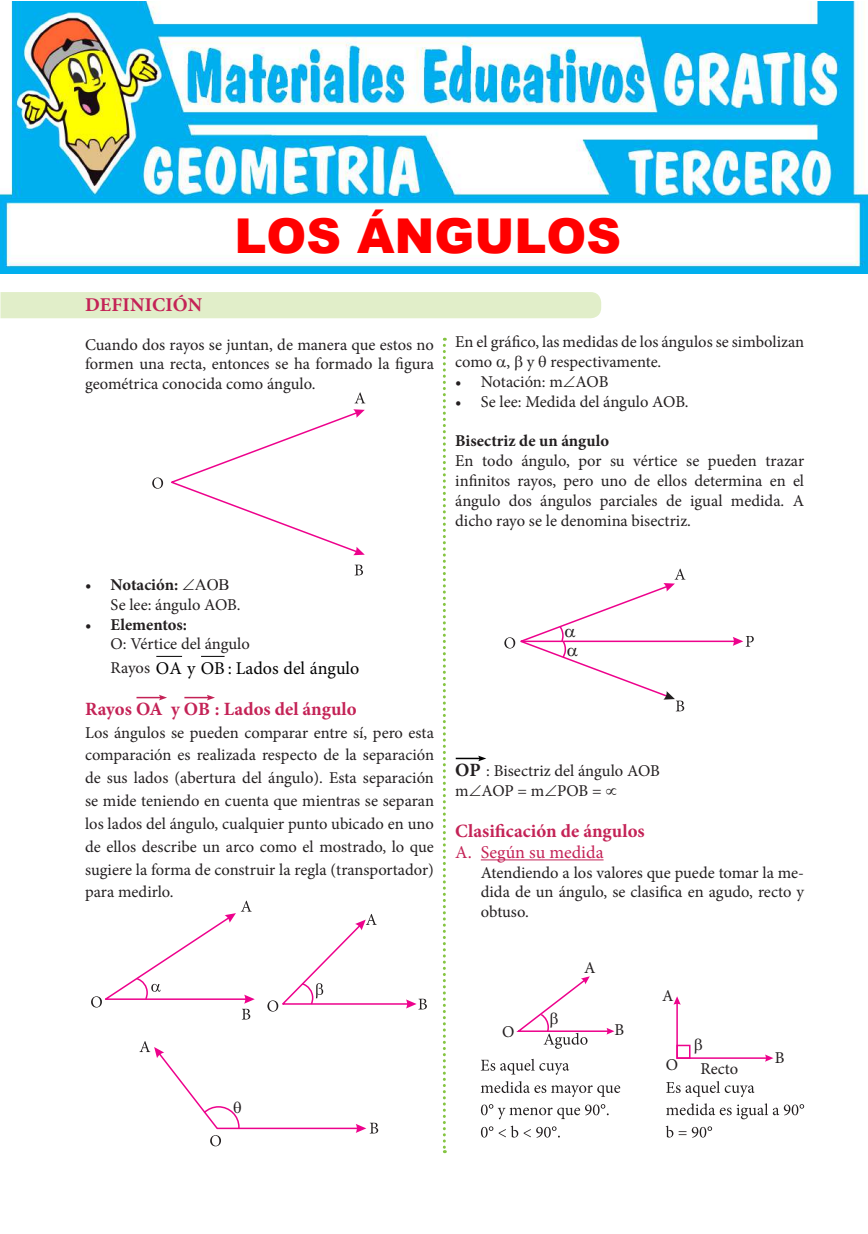
<style>
.page{position:relative;width:868px;height:1234px;background:#fff}
.page>*{position:absolute;margin:0;border:0;box-sizing:border-box;transform-origin:0 0}
.t1{font:900 48px "Arial";color:#f00}
.t2{font:700 19.5px "Minion Pro";letter-spacing:.01em;color:#c42256}
.t3{font:700 18.75px "Minion Pro";letter-spacing:.005em;color:#c42256}
.t4{font:18px "Minion Pro";color:#000}
.t5{font:18px "Minion Pro";color:#c42256}
.t6{font:16.5px/19.8px "Minion Pro";color:#231f20;text-align:justify}
.t7{font:700 16.5px "Minion Pro";color:#231f20}
.s1{font-weight:700}
.s2{font-size:16.5px;color:#231f20}
.s3{font-weight:700;font-size:18.75px}
</style>
<div class="page">
<div style="left:0;top:292px;width:601px;height:26px;background:#e1eec9"></div>
<svg style="left:354px;top:392px;width:11px;height:11px"></svg>
<svg style="left:354px;top:564px;width:9px;height:11px"></svg>
<svg style="left:152px;top:409px;width:213px;height:146px"></svg>
<svg style="left:157px;top:655px;width:24px;height:1px"></svg>
<svg style="left:201px;top:655px;width:23px;height:1px"></svg>
<hr style="left:136px;top:696px;width:26px;height:2px;background:#c42256">
<svg style="left:159px;top:694px;width:8px;height:6px"></svg>
<hr style="left:184px;top:696px;width:26px;height:2px;background:#c42256">
<svg style="left:207px;top:695px;width:8px;height:5px"></svg>
<svg style="left:91px;top:900px;width:164px;height:119px"></svg>
<svg style="left:267px;top:914px;width:160px;height:97px"></svg>
<hr style="left:480px;top:859px;width:123px;height:1px;background:#c42256">
<hr style="left:521px;top:640px;width:216px;height:2px;background:#ed028c">
<svg style="left:732px;top:636px;width:21px;height:10px"></svg>
<hr style="left:455px;top:757px;width:26px;height:2px;background:#000">
<svg style="left:478px;top:755px;width:8px;height:6px"></svg>
<svg style="left:480px;top:1058px;width:89px;height:16px"></svg>
<svg style="left:480px;top:1081px;width:140px;height:15px"></svg>
<svg style="left:481px;top:1104px;width:127px;height:14px"></svg>
<svg style="left:481px;top:1125px;width:49px;height:12px"></svg>
<svg style="left:536px;top:1126px;width:23px;height:11px"></svg>
<svg style="left:666px;top:1081px;width:88px;height:15px"></svg>
<svg style="left:666px;top:1103px;width:138px;height:15px"></svg>
<svg style="left:665px;top:1125px;width:47px;height:12px"></svg>
<svg style="left:443px;top:338px;width:3px;height:814px"></svg>
<img style="left:0;top:1px;width:867px;height:272px">
<svg style="left:139px;top:1041px;width:239px;height:105px"></svg>
<svg style="left:504px;top:568px;width:181px;height:143px"></svg>
<svg style="left:516px;top:976px;width:98px;height:72px"></svg>
<svg style="left:673px;top:996px;width:100px;height:65px"></svg>
<h1 class="t1" style="left:234px;top:200px;width:388px">LOS ÁNGULOS</h1>
<p class="t2" style="left:85px;top:291px;width:118px">DEFINICIÓN</p>
<p class="t6" style="left:85px;top:334px;width:350px">Cuando dos rayos se juntan, de manera que estos no formen una recta, entonces se ha formado la figura geométrica conocida como ángulo.</p>
<p class="t6" style="left:111px;top:574px;width:131px;text-indent:-26px">• <span class="s1">Notación:</span> ∠<br>Se lee: ángulo AOB.</p>
<p class="t6" style="left:111px;top:614px;width:141px;text-indent:-26px">• <span class="s1">Elementos:<br></span>O: Vértice del ángulo</p>
<p class="t4" style="left:111px;top:655px;width:250px"><span class="s2">Rayos</span> OA y OB : Lados del ángulo</p>
<p class="t3" style="left:85px;top:695px;width:273px">Rayos OA y OB : Lados del ángulo</p>
<p class="t6" style="left:85px;top:720px;width:350px;line-height:22.8px">Los ángulos se pueden comparar entre sí, pero esta comparación es realizada respecto de la separación de sus lados (abertura del ángulo). Esta separación se mide teniendo en cuenta que mientras se separan los lados del ángulo, cualquier punto ubicado en uno de ellos describe un arco como el mostrado, lo que sugiere la forma de construir la regla (transportador) para medirlo.</p>
<p class="t6" style="left:455px;top:332px;width:350px">En el gráfico, las medidas de los ángulos se simbolizan como , y ❑ respectivamente.</p>
<p class="t6" style="left:455px;top:372px;width:155px">• Notación: m∠AOB</p>
<p class="t6" style="left:455px;top:391px;width:235px">• Se lee: Medida del ángulo AOB.</p>
<p class="t7" style="left:455px;top:429px;width:155px">Bisectriz de un ángulo</p>
<p class="t6" style="left:455px;top:451px;width:350px">En todo ángulo, por su vértice se pueden trazar infinitos rayos, pero uno de ellos determina en el ángulo dos ángulos parciales de igual medida. A dicho rayo se le denomina bisectriz.</p>
<p class="t6" style="left:455px;top:760px;width:206px"><span class="s3">OP</span> : Bisectriz del ángulo AOB m∠AOP = m∠POB = ∝</p>
<p class="t3" style="left:455px;top:817px;width:191px">Clasificación de ángulos</p>
<p class="t5" style="left:455px;top:840px;width:150px">A. Según su medida</p>
<p class="t6" style="left:480px;top:862px;width:325px">Atendiendo a los valores que puede tomar la me&shy;dida de un ángulo, se clasifica en agudo, recto y obtuso.</p>
<p class="t6" style="left:584px;top:957px;width:13px">A</p>
<p class="t6" style="left:502px;top:1021px;width:14px">O</p>
<p class="t6" style="left:614px;top:1019px;width:11px">B</p>
<p class="t6" style="left:662px;top:985px;width:13px">A</p>
<p class="t6" style="left:665px;top:1054px;width:14px">O</p>
<p class="t6" style="left:700px;top:1058px;width:39px">Recto</p>
<p class="t6" style="left:774px;top:1047px;width:11px">B</p>
</div>
